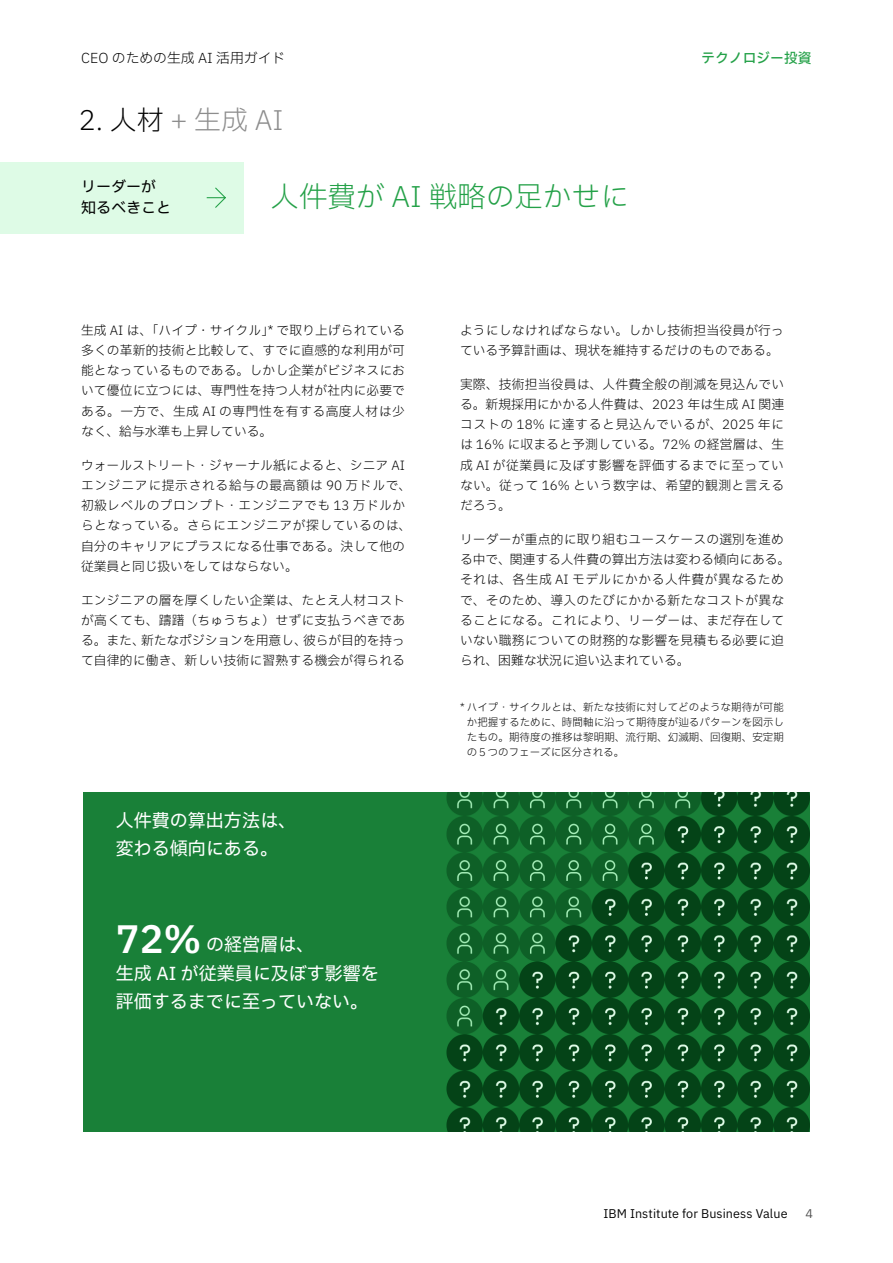
<style>
.page{position:relative;width:893px;height:1263px;background:#fff}
.page>*{position:absolute;margin:0;border:0;box-sizing:border-box;transform-origin:0 0}
.what_title{font:300 28.5px "IBM Plex Sans JP";color:#24a148}
.t1{font:300 27px "IBM Plex Sans JP";color:#8d8d8d}
.Body_Reg__9_5_14{font:18px/28.5px "IBM Plex Sans JP Text";color:#fff}
.what{font:15px/21px "IBM Plex Sans JP Text";color:#000}
.t2{font:300 13.8px "IBM Plex Sans JP";color:#000}
.t3{font:13.8px "IBM Plex Sans JP Medm";color:#24a148}
.Body_Reg__9_5_14-2{font:300 12.75px/20.2px "IBM Plex Sans JP";letter-spacing:.02em;color:#000;text-align:justify}
.t4{font:12px "IBM Plex Sans JP";letter-spacing:.005em;color:#000}
.ftn{font:300 10.5px/15px "IBM Plex Sans JP";letter-spacing:.01em;color:#000;text-align:justify}
.s1{color:#000}
.s2{font-family:"IBM Plex Sans JP Sm Bld";font-size:37.8px}
</style>
<div class="page">
<img style="left:83px;top:792px;width:727px;height:339px">
<div style="left:0;top:162px;width:243px;height:71px;background:#defbe6"></div>
<svg style="left:206px;top:187px;width:20px;height:21px"></svg>
<p class="t2" style="left:81px;top:48px;width:206px">CEO のための生成 AI 活用ガイド</p>
<p class="t3" style="left:701px;top:48px;width:112px">テクノロジー投資</p>
<p class="t1" style="left:79px;top:101px;width:206px"><span class="s1">2. 人材</span> + 生成 AI</p>
<p class="what" style="left:81px;top:175px;width:91px">リーダーが知るべきこと</p>
<p class="what_title" style="left:270px;top:176px;width:360px">人件費が AI 戦略の足かせに</p>
<p class="Body_Reg__9_5_14-2" style="left:81px;top:319px;width:326px">生成 AI は、「ハイプ･サイクル」* で取り上げられている多くの革新的技術と比較して、すでに直感的な利用が可能となっているものである。しかし企業がビジネスにおいて優位に立つには、専門性を持つ人材が社内に必要である。一方で、生成 AI の専門性を有する高度人材は少なく、給与水準も上昇している。</p>
<p class="Body_Reg__9_5_14-2" style="left:81px;top:454px;width:332px;text-align:left">ウォールストリート・ジャーナル紙によると、シニア AIエンジニアに提示される給与の最高額は 90 万ドルで、初級レベルのプロンプト・エンジニアでも 13 万ドルからとなっている。さらにエンジニアが探しているのは、自分のキャリアにプラスになる仕事である。決して他の従業員と同じ扱いをしてはならない。</p>
<p class="Body_Reg__9_5_14-2" style="left:81px;top:589px;width:326px">エンジニアの層を厚くしたい企業は、たとえ人材コストが高くても、躊躇（ちゅうちょ）せずに支払うべきである。また、新たなポジションを用意し、彼らが目的を持って自律的に働き、新しい技術に習熟する機会が得られる</p>
<p class="Body_Reg__9_5_14" style="left:116px;top:804px;width:182px">人件費の算出方法は、変わる傾向にある。</p>
<p class="Body_Reg__9_5_14" style="left:116px;top:929px;width:264px"><span class="s2">72%</span> の経営層は、<br>生成 AI が従業員に及ぼす影響を評価するまでに至っていない。</p>
<p class="Body_Reg__9_5_14-2" style="left:460px;top:319px;width:326px">ようにしなければならない。しかし技術担当役員が行っている予算計画は、現状を維持するだけのものである。</p>
<p class="Body_Reg__9_5_14-2" style="left:460px;top:373px;width:326px">実際、技術担当役員は、人件費全般の削減を見込んでいる。新規採用にかかる人件費は、2023 年は生成 AI 関連コストの 18% に達すると見込んでいるが、2025 年には 16% に収まると予測している。72% の経営層は、生成 AI が従業員に及ぼす影響を評価するまでに至っていない。従って 16% という数字は、希望的観測と言えるだろう。</p>
<p class="Body_Reg__9_5_14-2" style="left:460px;top:528px;width:332px;text-align:left">リーダーが重点的に取り組むユースケースの選別を進める中で、関連する人件費の算出方法は変わる傾向にある。それは、各生成 AI モデルにかかる人件費が異なるためで、そのため、導入のたびにかかる新たなコストが異なることになる。これにより、リーダーは、まだ存在していない職務についての財務的な影響を見積もる必要に迫られ、困難な状況に追い込まれている。</p>
<p class="ftn" style="left:467px;top:699px;width:319px;text-indent:-7px">* ハイプ・サイクルとは、新たな技術に対してどのような期待が可能か把握するために、時間軸に沿って期待度が辿るパターンを図示したもの。期待度の推移は黎明期、流行期、幻滅期、回復期、安定期の５つのフェーズに区分される。</p>
<p class="t4" style="left:603px;top:1205px;width:186px">IBM Institute for Business Value</p>
<p class="t4" style="left:805px;top:1205px;width:9px">4</p>
</div>
